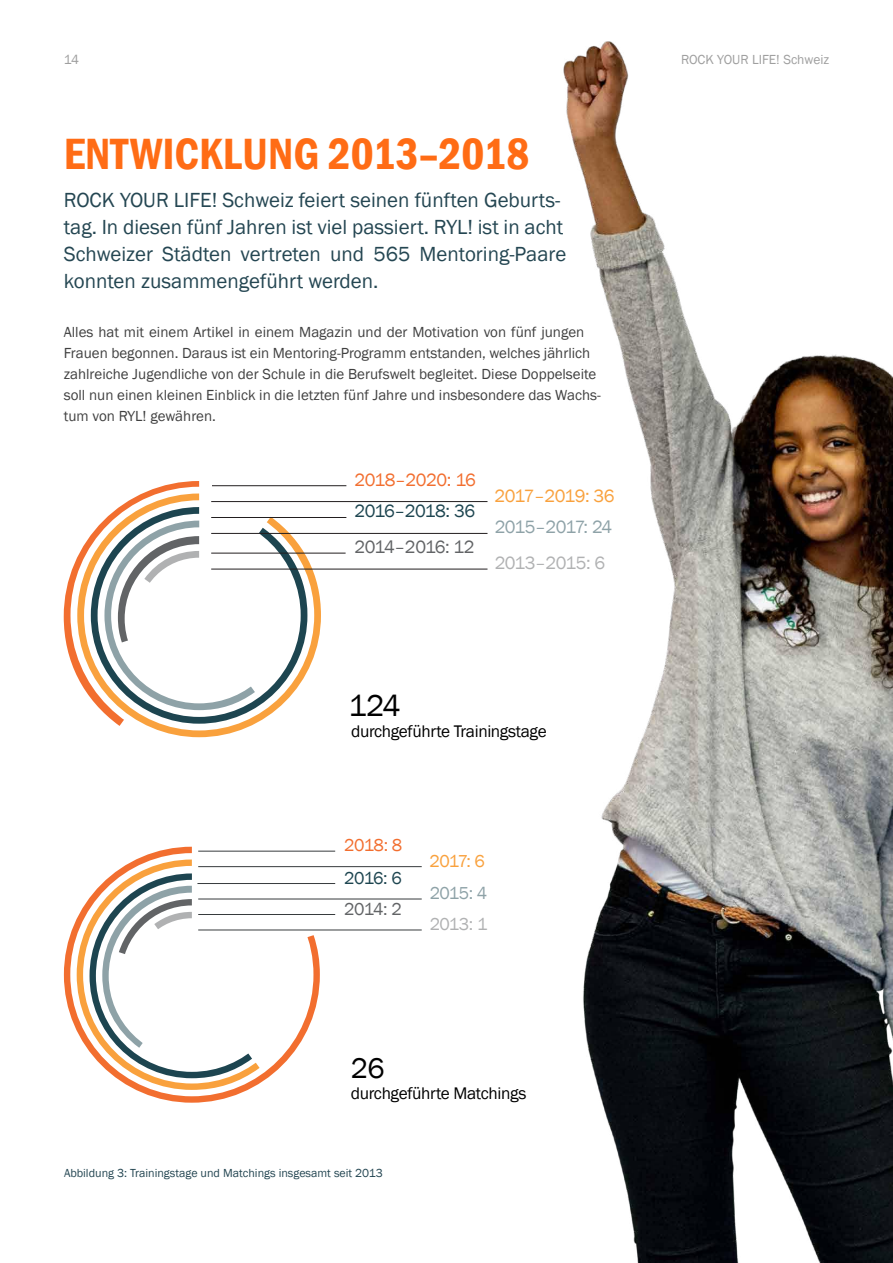
<style>
.page{position:relative;width:893px;height:1263px;background:#fff}
.page>*{position:absolute;margin:0;border:0;box-sizing:border-box;transform-origin:0 0}
.t1{font:600 condensed 45px "Franklin Gothic";color:#ff6c15}
.t2{font:31.05px "Franklin Gothic";color:#000}
.t3{font:29.25px "Franklin Gothic";color:#000}
.t4{font:21px/27px "Franklin Gothic";color:#244652}
.t5{font:18.3px "Franklin Gothic";letter-spacing:-.035em;color:#626466}
.t6{font:18.3px "Franklin Gothic";letter-spacing:-.02em;color:#f26e2f}
.t7{font:18.3px "Franklin Gothic";letter-spacing:-.035em;color:#f9a13d}
.t8{font:18.3px "Franklin Gothic";letter-spacing:-.045em;color:#1d4550}
.t9{font:18.3px "Franklin Gothic";letter-spacing:-.025em;color:#1d4550}
.t10{font:17.7px "Franklin Gothic";letter-spacing:-.045em;color:#1d4550}
.t11{font:17.7px "Franklin Gothic";letter-spacing:-.04em;color:#626466}
.t12{font:17.7px "Franklin Gothic";color:#f26e2f}
.t13{font:17.7px "Franklin Gothic";color:#f9a13d}
.t14{font:17.25px "Franklin Gothic";letter-spacing:-.02em;color:#000}
.t15{font:15px/21px "Franklin Gothic";color:#404040}
.t16{font:13.5px "Franklin Gothic";color:#9f9f9f}
.t17{font:12px "Franklin Gothic";color:#244652}
</style>
<div class="page">
<img style="left:563px;top:41px;width:330px;height:1222px">
<svg style="left:64px;top:847px;width:256px;height:256px"></svg>
<div style="left:70px;top:853px;width:243px;height:243px;background:#fff;border-radius:50%"></div>
<svg style="left:77px;top:859px;width:183px;height:231px"></svg>
<div style="left:134px;top:918px;width:115px;height:115px;background:#fff;border-radius:50%"></div>
<hr style="left:198px;top:851px;width:137px;height:1px;background:#373b3d">
<hr style="left:198px;top:866px;width:224px;height:1px;background:#373b3d">
<hr style="left:197px;top:883px;width:138px;height:1px;background:#373b3d">
<hr style="left:198px;top:899px;width:224px;height:1px;background:#373b3d">
<hr style="left:198px;top:914px;width:137px;height:1px;background:#373b3d">
<hr style="left:198px;top:930px;width:224px;height:1px;background:#373b3d">
<svg style="left:148px;top:502px;width:173px;height:235px"></svg>
<svg style="left:255px;top:507px;width:52px;height:217px"></svg>
<div style="left:98px;top:514px;width:203px;height:203px;background:#fff;border-radius:50%"></div>
<svg style="left:64px;top:481px;width:191px;height:245px"></svg>
<div style="left:138px;top:558px;width:122px;height:121px;background:#fff;border-radius:50%"></div>
<hr style="left:211px;top:501px;width:276px;height:1px;background:#221e1f">
<hr style="left:211px;top:533px;width:276px;height:1px;background:#221e1f">
<hr style="left:211px;top:569px;width:276px;height:1px;background:#221e1f">
<hr style="left:212px;top:485px;width:134px;height:1px;background:#221e1f">
<hr style="left:211px;top:517px;width:135px;height:1px;background:#221e1f">
<hr style="left:211px;top:553px;width:135px;height:1px;background:#221e1f">
<p class="t16" style="left:64px;top:54px;width:17px">14</p>
<p class="t16" style="left:681px;top:51px;width:150px">ROCK YOUR LIFE! Schweiz</p>
<h1 class="t1" style="left:64px;top:135px;width:467px">ENTWICKLUNG 2013–2018</h1>
<h3 class="t4" style="left:64px;top:188px;width:504px">ROCK YOUR LIFE! Schweiz feiert seinen fünften Geburts&shy;tag. In diesen fünf Jahren ist viel passiert. RYL! ist in acht Schweizer Städten vertreten und 565 Mentoring-Paare konnten zusammengeführt werden.</h3>
<p class="t15" style="left:64px;top:322px;width:539px">Alles hat mit einem Artikel in einem Magazin und der Motivation von fünf jungen Frauen begonnen. Daraus ist ein Mentoring-Programm entstanden, welches jährlich zahlreiche Jugendliche von der Schule in die Berufswelt begleitet. Diese Doppelseite soll nun einen kleinen Einblick in die letzten fünf Jahre und insbesondere das Wachs&shy;tum von RYL! gewähren.</p>
<p class="t6" style="left:354px;top:472px;width:123px">2018–2020: 16</p>
<p class="t9" style="left:354px;top:504px;width:122px">2016–2018: 36</p>
<p class="t5" style="left:354px;top:539px;width:122px">2014–2016: 12</p>
<p class="t7" style="left:495px;top:488px;width:122px">2017–2019: 36</p>
<p class="t8" style="left:495px;top:516px;width:119px">2015–2017: 24</p>
<p class="t5" style="left:495px;top:552px;width:112px">2013–2015: 6</p>
<h2 class="t2" style="left:349px;top:693px;width:54px">124</h2>
<p class="t14" style="left:351px;top:724px;width:197px">durchgeführte Trainingstage</p>
<p class="t12" style="left:344px;top:838px;width:60px">2018: 8</p>
<p class="t10" style="left:344px;top:870px;width:59px">2016: 6</p>
<p class="t11" style="left:344px;top:901px;width:59px">2014: 2</p>
<p class="t13" style="left:429px;top:853px;width:57px">2017: 6</p>
<p class="t10" style="left:429px;top:882px;width:59px">2015: 4</p>
<p class="t11" style="left:429px;top:913px;width:59px">2013: 1</p>
<h3 class="t3" style="left:351px;top:1056px;width:35px">26</h3>
<p class="t14" style="left:351px;top:1086px;width:177px">durchgeführte Matchings</p>
<p class="t17" style="left:64px;top:1165px;width:320px">Abbildung 3: Trainingstage und Matchings insgesamt seit 2013</p>
</div>
